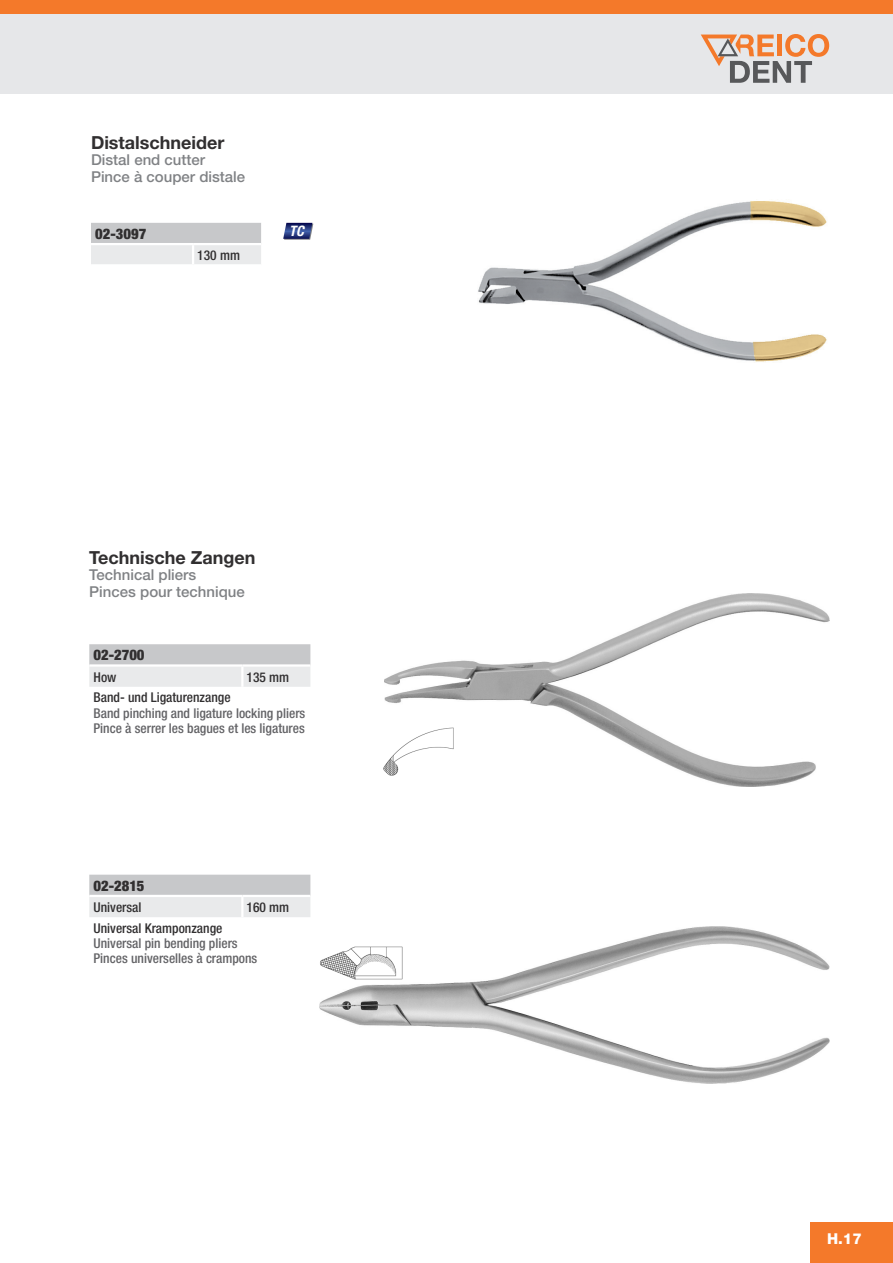
<style>
.page{position:relative;width:893px;height:1263px;background:#fff}
.page>*{position:absolute;margin:0;border:0;box-sizing:border-box;transform-origin:0 0}
.t1{font:700 18px "Helvetica Neue LT Std";color:#312f30}
.t2{font:500 15px/16.5px "Helvetica Neue LT Std";color:#808285}
.t3{font:800 15px "Helvetica Neue LT Std";color:#fff}
.t4{font:900 condensed 14.7px "Helvetica Neue LT Std";color:#312f30}
.t5{font:italic 700 condensed 14.4px "Helvetica Neue LT Std";color:#fff}
.t6{font:500 condensed 13.5px/15.3px "Helvetica Neue LT Std";color:#636366}
.t7{font:500 condensed 13.5px "Helvetica Neue LT Std";color:#312f30}
</style>
<div class="page">
<div style="left:0;top:0;width:893px;height:94px;background:#e6e7e9"></div>
<div style="left:0;top:0;width:893px;height:14px;background:#f4792a"></div>
<div style="left:810px;top:1221px;width:83px;height:42px;background:#f4792a"></div>
<svg style="left:701px;top:34px;width:128px;height:49px"></svg>
<img style="left:384px;top:593px;width:445px;height:193px">
<img style="left:384px;top:727px;width:70px;height:48px">
<img style="left:319px;top:926px;width:510px;height:158px">
<img style="left:320px;top:946px;width:82px;height:33px">
<svg style="left:89px;top:644px;width:221px;height:43px;background:#d8d9da"></svg>
<hr style="left:241px;top:667px;width:2px;height:20px;background:#fff">
<hr style="left:89px;top:664px;width:153px;height:3px;background:#fff">
<hr style="left:242px;top:664px;width:68px;height:3px;background:#fff">
<svg style="left:89px;top:875px;width:221px;height:42px;background:#d8d9da"></svg>
<hr style="left:241px;top:897px;width:2px;height:20px;background:#fff">
<hr style="left:89px;top:895px;width:153px;height:2px;background:#fff">
<hr style="left:242px;top:895px;width:68px;height:2px;background:#fff">
<svg style="left:91px;top:223px;width:170px;height:41px;background:#d7d8da"></svg>
<hr style="left:91px;top:243px;width:102px;height:2px;background:#fff">
<hr style="left:193px;top:243px;width:68px;height:2px;background:#fff">
<svg style="left:283px;top:223px;width:30px;height:17px"></svg>
<img style="left:478px;top:201px;width:349px;height:161px">
<h1 class="t1" style="left:91px;top:131px;width:135px">Distalschneider</h1>
<p class="t2" style="left:91px;top:152px;width:156px">Distal end cutter<br>Pince à couper distale</p>
<p class="t4" style="left:95px;top:224px;width:53px">02-3097</p>
<p class="t7" style="left:197px;top:247px;width:44px">130 mm</p>
<p class="t5" style="left:289px;top:222px;width:16px">TC</p>
<h1 class="t1" style="left:89px;top:546px;width:168px">Technische Zangen</h1>
<p class="t2" style="left:89px;top:566px;width:157px">Technical pliers<br>Pinces pour technique</p>
<p class="t4" style="left:94px;top:646px;width:53px">02-2700</p>
<p class="t7" style="left:94px;top:669px;width:24px">How</p>
<p class="t7" style="left:247px;top:669px;width:44px">135 mm</p>
<p class="t7" style="left:94px;top:689px;width:139px">Band- und Ligaturenzange</p>
<p class="t6" style="left:94px;top:705px;width:213px">Band pinching and ligature locking pliers<br>Pince à serrer les bagues et les ligatures</p>
<p class="t4" style="left:94px;top:876px;width:53px">02-2815</p>
<p class="t7" style="left:94px;top:899px;width:49px">Universal</p>
<p class="t7" style="left:247px;top:899px;width:44px">160 mm</p>
<p class="t7" style="left:94px;top:920px;width:130px">Universal Kramponzange</p>
<p class="t6" style="left:94px;top:935px;width:165px">Universal pin bending pliers<br>Pinces universelles à crampons</p>
<p class="t3" style="left:827px;top:1230px;width:36px">H.17</p>
</div>
